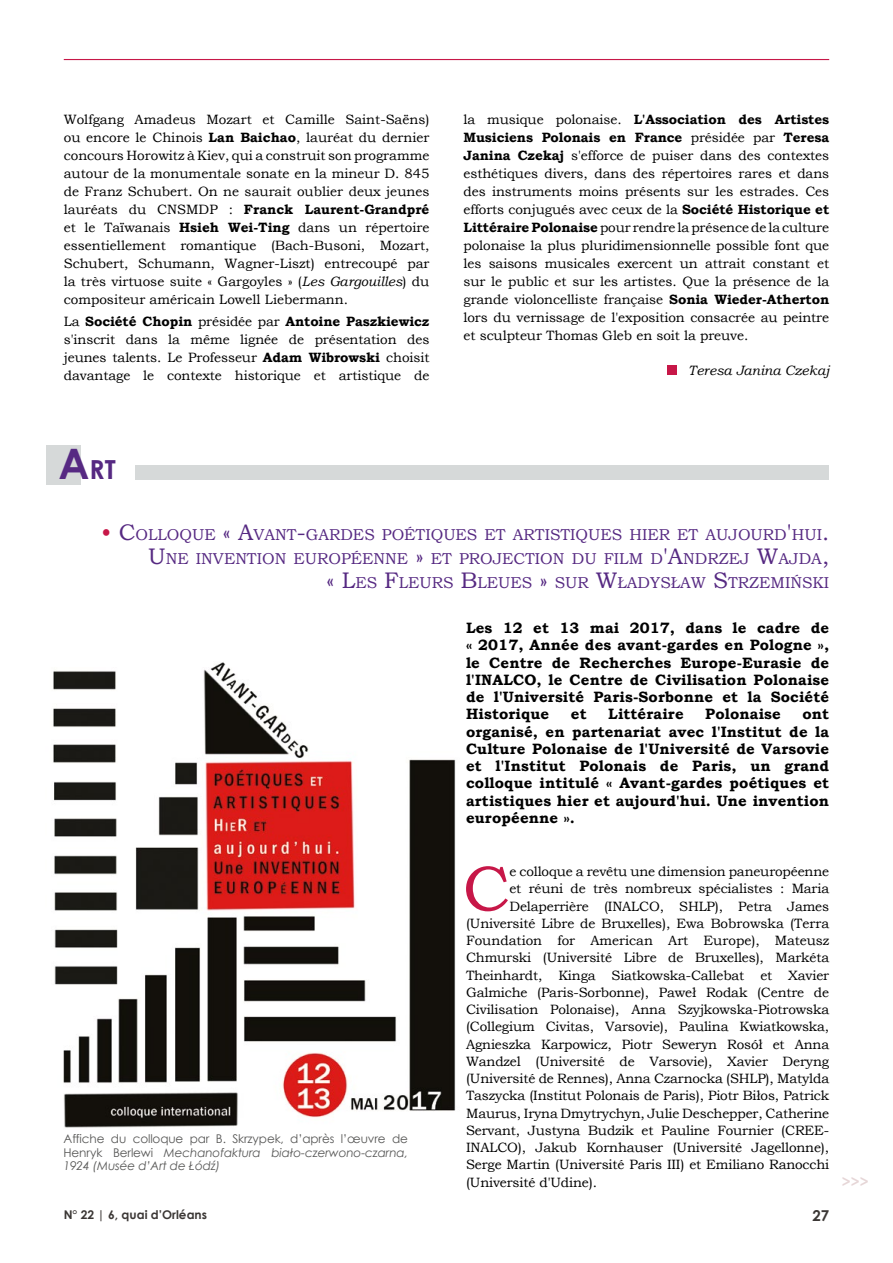
<style>
.page{position:relative;width:893px;height:1263px;background:#fff}
.page>*{position:absolute;margin:0;border:0;box-sizing:border-box;transform-origin:0 0}
.t1{font:64.2px "Bookman Old Style";color:#c71748}
.t2{font:700 26.25px "Century Gothic";color:#562982}
.t3{font:15.75px/24px "Bookman Old Style";color:#562982;text-align:right}
.t4{font:700 15px/17.2px "Bookman Old Style";letter-spacing:.01em;color:#000;text-align:justify}
.t5{font:700 15px "Century Gothic";color:#e6d6d7}
.t6{font:700 15px "Century Gothic";color:#3b3735}
.t7{font:13.5px/18px "Bookman Old Style";letter-spacing:-.01em;color:#000;text-align:justify}
.t8{font:italic 13.5px "Bookman Old Style";color:#000}
.t9{font:12px/13.5px "Century Gothic";letter-spacing:-.01em;color:#575756;text-align:justify}
.t10{font:700 12px "Century Gothic";color:#3b3735}
.s1{font-weight:700}
.s2{font-style:italic}
.s3{font-size:42px}
.s4{font-size:22.5px;color:#c71748}
.s5{font-size:22.5px}
</style>
<div class="page">
<hr style="left:64px;top:59px;width:765px;height:1px;background:#c71748">
<div style="left:46px;top:445px;width:35px;height:39px;background:#d6d9d9"></div>
<div style="left:136px;top:465px;width:693px;height:14px;background:#d6d9d9"></div>
<img style="left:53px;top:662px;width:403px;height:466px">
<div style="left:667px;top:365px;width:9px;height:10px;background:#c71748"></div>
<p class="t7" style="left:64px;top:110px;width:367px">Wolfgang Amadeus Mozart et Camille Saint-Saëns) ou encore le Chinois <span class="s1">Lan Baichao</span>, lauréat du dernier concours Horowitz à Kiev, qui a construit son programme autour de la monumentale sonate en la mineur D. 845 de Franz Schubert. On ne saurait oublier deux jeunes lauréats du CNSMDP : <span class="s1">Franck Laurent-Grandpré </span>et le Taïwanais <span class="s1">Hsieh Wei-Ting</span> dans un répertoire essentiellement romantique (Bach-Busoni, Mozart, Schubert, Schumann, Wagner-Liszt) entrecoupé par la très virtuose suite « Gargoyles » (<span class="s2">Les Gargouilles</span>) du compositeur américain Lowell Liebermann.</p>
<p class="t7" style="left:64px;top:312px;width:367px">La <span class="s1">Société Chopin</span> présidée par <span class="s1">Antoine Paszkiewicz </span>s'inscrit dans la même lignée de présentation des jeunes talents. Le Professeur <span class="s1">Adam Wibrowski</span> choisit davantage le contexte historique et artistique de</p>
<p class="t7" style="left:463px;top:110px;width:367px">la musique polonaise. <span class="s1">L'Association des Artistes Musiciens Polonais en France</span> présidée par <span class="s1">Teresa Janina Czekaj</span> s'efforce de puiser dans des contextes esthétiques divers, dans des répertoires rares et dans des instruments moins présents sur les estrades. Ces efforts conjugués avec ceux de la <span class="s1">Société Historique et Littéraire Polonaise</span> pour rendre la présence de la culture polonaise la plus pluridimensionnelle possible font que les saisons musicales exercent un attrait constant et sur le public et sur les artistes. Que la présence de la grande violoncelliste française <span class="s1">Sonia Wieder-Atherton </span>lors du vernissage de l'exposition consacrée au peintre et sculpteur Thomas Gleb en soit la preuve.</p>
<p class="t8" style="left:688px;top:361px;width:142px">Teresa Janina Czekaj</p>
<h2 class="t2" style="left:58px;top:450px;width:59px"><span class="s3">A</span>rt</h2>
<p class="t3" style="left:101px;top:523px;width:729px"><span class="s4">•</span> <span class="s5">C</span>OLLOQUE <span class="s5">« A</span>VANT<span class="s5">-</span>GARDES POÉTIQUES ET ARTISTIQUES HIER ET AUJOURD<span class="s5">'</span>HUI<span class="s5">.<br>U</span>NE INVENTION EUROPÉENNE <span class="s5">»</span> ET PROJECTION DU FILM D<span class="s5">'A</span>NDRZEJ <span class="s5">W</span>AJDA<span class="s5">,<br>« L</span>ES <span class="s5">F</span>LEURS <span class="s5">B</span>LEUES <span class="s5">»</span> SUR <span class="s5">W</span>ŁADYSŁAW <span class="s5">S</span>TRZEMIŃSKI</p>
<p class="t4" style="left:466px;top:619px;width:365px">Les 12 et 13 mai 2017, dans le cadre de « 2017, Année des avant-gardes en Pologne », le Centre de Recherches Europe-Eurasie de l'INALCO, le Centre de Civilisation Polonaise de l'Université Paris-Sorbonne et la Société Historique</p>
<p class="t4" style="left:571px;top:705px;width:17px">et</p>
<p class="t4" style="left:608px;top:705px;width:77px">Littéraire</p>
<p class="t4" style="left:705px;top:705px;width:77px">Polonaise</p>
<p class="t4" style="left:466px;top:705px;width:365px;text-indent:336px">ont organisé, en partenariat avec l'Institut de la Culture Polonaise de l'Université de Varsovie et l'Institut Polonais de Paris, un grand colloque intitulé « Avant-gardes poétiques et artistiques hier et aujourd'hui. Une invention européenne ».</p>
<p class="t9" style="left:64px;top:1132px;width:346px">Affiche du colloque par B. Skrzypek, d’après l’œuvre de Henryk Berlewi <span class="s2">Mechanofaktura biało-czerwono-czarna, 1924 (Musée d’Art de Łódź)</span></p>
<h1 class="t1" style="left:463px;top:847px;width:49px">C</h1>
<p class="t7" style="left:509px;top:862px;width:321px">e colloque a revêtu une dimension paneuropéenne</p>
<p class="t7" style="left:509px;top:880px;width:321px">et réuni de très nombreux spécialistes : Maria</p>
<p class="t7" style="left:509px;top:897px;width:321px">Delaperrière (INALCO, SHLP), Petra James</p>
<p class="t7" style="left:466px;top:914px;width:365px">(Université Libre de Bruxelles), Ewa Bobrowska (Terra</p>
<p class="t7" style="left:466px;top:931px;width:365px">Foundation for American Art Europe), Mateusz</p>
<p class="t7" style="left:466px;top:949px;width:365px">Chmurski (Université Libre de Bruxelles), Markéta</p>
<p class="t7" style="left:466px;top:966px;width:365px">Theinhardt, Kinga Siatkowska-Callebat et Xavier</p>
<p class="t7" style="left:466px;top:983px;width:365px">Galmiche (Paris-Sorbonne), Paweł Rodak (Centre de</p>
<p class="t7" style="left:466px;top:1000px;width:365px">Civilisation Polonaise), Anna Szyjkowska-Piotrowska</p>
<p class="t7" style="left:466px;top:1018px;width:365px">(Collegium Civitas, Varsovie), Paulina Kwiatkowska,</p>
<p class="t7" style="left:466px;top:1035px;width:365px">Agnieszka Karpowicz, Piotr Seweryn Rosół et Anna</p>
<p class="t7" style="left:466px;top:1052px;width:365px">Wandzel (Université de Varsovie), Xavier Deryng</p>
<p class="t7" style="left:466px;top:1069px;width:365px">(Université de Rennes), Anna Czarnocka (SHLP), Matylda</p>
<p class="t7" style="left:466px;top:1087px;width:365px">Taszycka (Institut Polonais de Paris), Piotr Biłos, Patrick</p>
<p class="t7" style="left:466px;top:1104px;width:365px">Maurus, Iryna Dmytrychyn, Julie Deschepper, Catherine</p>
<p class="t7" style="left:466px;top:1121px;width:365px">Servant, Justyna Budzik et Pauline Fournier (CREE-</p>
<p class="t7" style="left:466px;top:1138px;width:365px">INALCO), Jakub Kornhauser (Université Jagellonne),</p>
<p class="t7" style="left:466px;top:1156px;width:365px">Serge Martin (Université Paris III) et Emiliano Ranocchi</p>
<p class="t7" style="left:466px;top:1173px;width:132px">(Université d'Udine).</p>
<p class="t10" style="left:64px;top:1206px;width:145px">N° 22 | 6, quai d’Orléans</p>
<p class="t6" style="left:812px;top:1204px;width:18px">27</p>
<p class="t5" style="left:842px;top:1170px;width:28px">&gt;&gt;&gt;</p>
</div>
